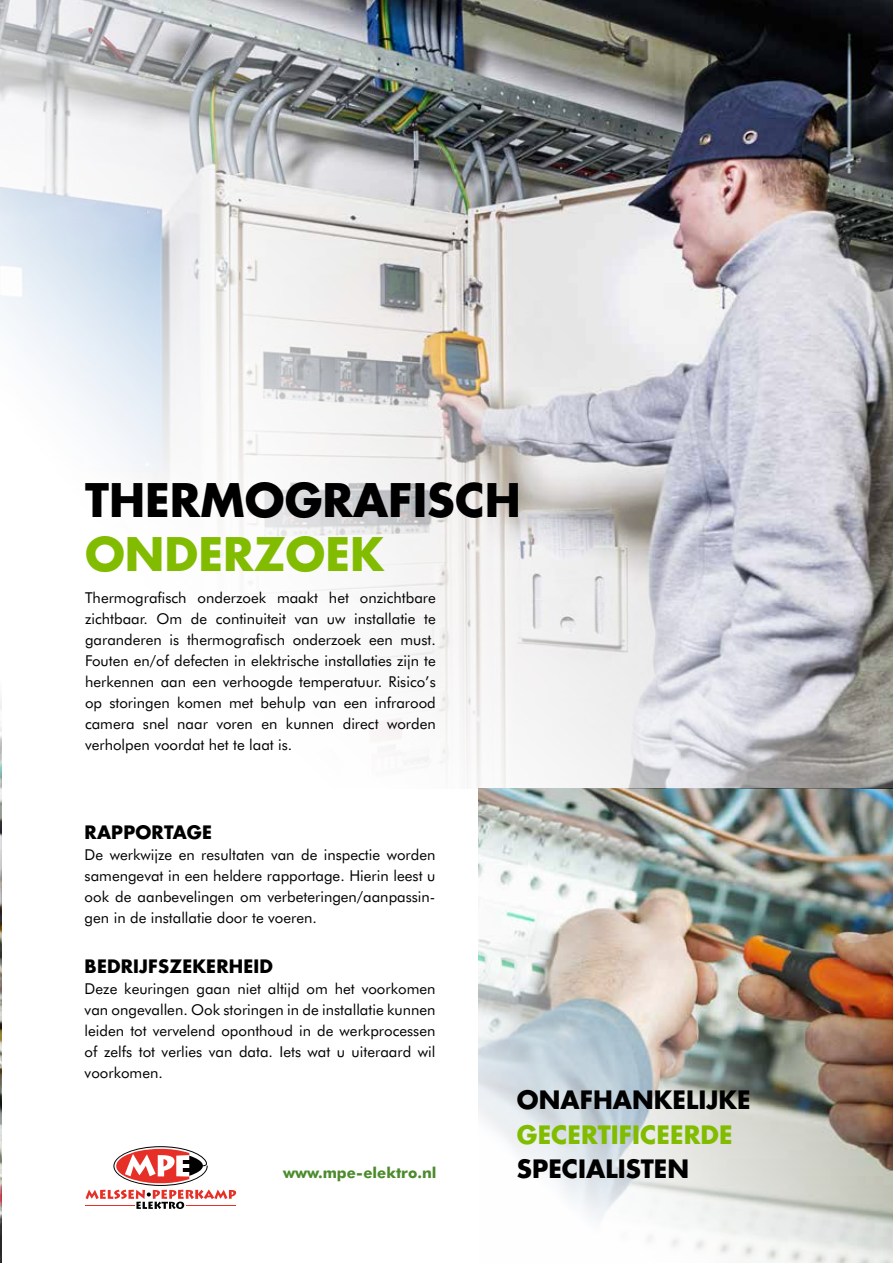
<style>
.page{position:relative;width:893px;height:1263px;background:#fff}
.page>*{position:absolute;margin:0;border:0;box-sizing:border-box;transform-origin:0 0}
.t1{font:700 45px "Futura";color:#000}
.t2{font:700 45px "Futura";color:#82bc00}
.t3{font:700 24.6px "Futura";color:#000}
.t4{font:700 24.6px "Futura";color:#82bc00}
.t5{font:700 18px "Futura";letter-spacing:.01em;color:#000}
.t6{font:15px/21px "Futura BT";color:#000;text-align:justify}
.t7{font:700 15px "Futura BT";color:#4c8b2b}
</style>
<div class="page">
<img style="left:478px;top:789px;width:415px;height:474px">
<img style="left:0;top:0;width:893px;height:789px">
<img style="left:0;top:636px;width:1px;height:627px">
<hr style="left:85px;top:1205px;width:49px;height:1px;background:#e63027">
<svg style="left:86px;top:1146px;width:150px;height:63px"></svg>
<h1 class="t1" style="left:85px;top:469px;width:437px">THERMOGRAFISCH</h1>
<h1 class="t2" style="left:85px;top:523px;width:301px">ONDERZOEK</h1>
<p class="t6" style="left:85px;top:587px;width:352px">Thermografisch onderzoek maakt het onzichtbare zichtbaar. Om de continuiteit van uw installatie te garanderen is thermografisch onderzoek een must.<br>Fouten en/of defecten in elektrische installaties zijn te herkennen aan een verhoogde temperatuur. Risico’s op storingen komen met behulp van een infrarood camera snel naar voren en kunnen direct worden verholpen voordat het te laat is.</p>
<p class="t5" style="left:85px;top:820px;width:129px">RAPPORTAGE</p>
<p class="t6" style="left:85px;top:844px;width:352px">De werkwijze en resultaten van de inspectie worden samengevat in een heldere rapportage. Hierin leest u ook de aanbevelingen om verbeteringen/aanpassin&shy;gen in de installatie door te voeren.</p>
<p class="t5" style="left:85px;top:954px;width:190px">BEDRIJFSZEKERHEID</p>
<p class="t6" style="left:85px;top:978px;width:352px">Deze keuringen gaan niet altijd om het voorkomen van ongevallen. Ook storingen in de installatie kunnen leiden tot vervelend oponthoud in de werkprocessen of zelfs tot verlies van data. Iets wat u uiteraard wil voorkomen.</p>
<p class="t7" style="left:283px;top:1163px;width:155px">www.mpe-elektro.nl</p>
<h2 class="t3" style="left:517px;top:1083px;width:235px">ONAFHANKELIJKE</h2>
<h2 class="t4" style="left:517px;top:1117px;width:217px">GECERTIFICEERDE</h2>
<h2 class="t3" style="left:517px;top:1151px;width:174px">SPECIALISTEN</h2>
</div>
